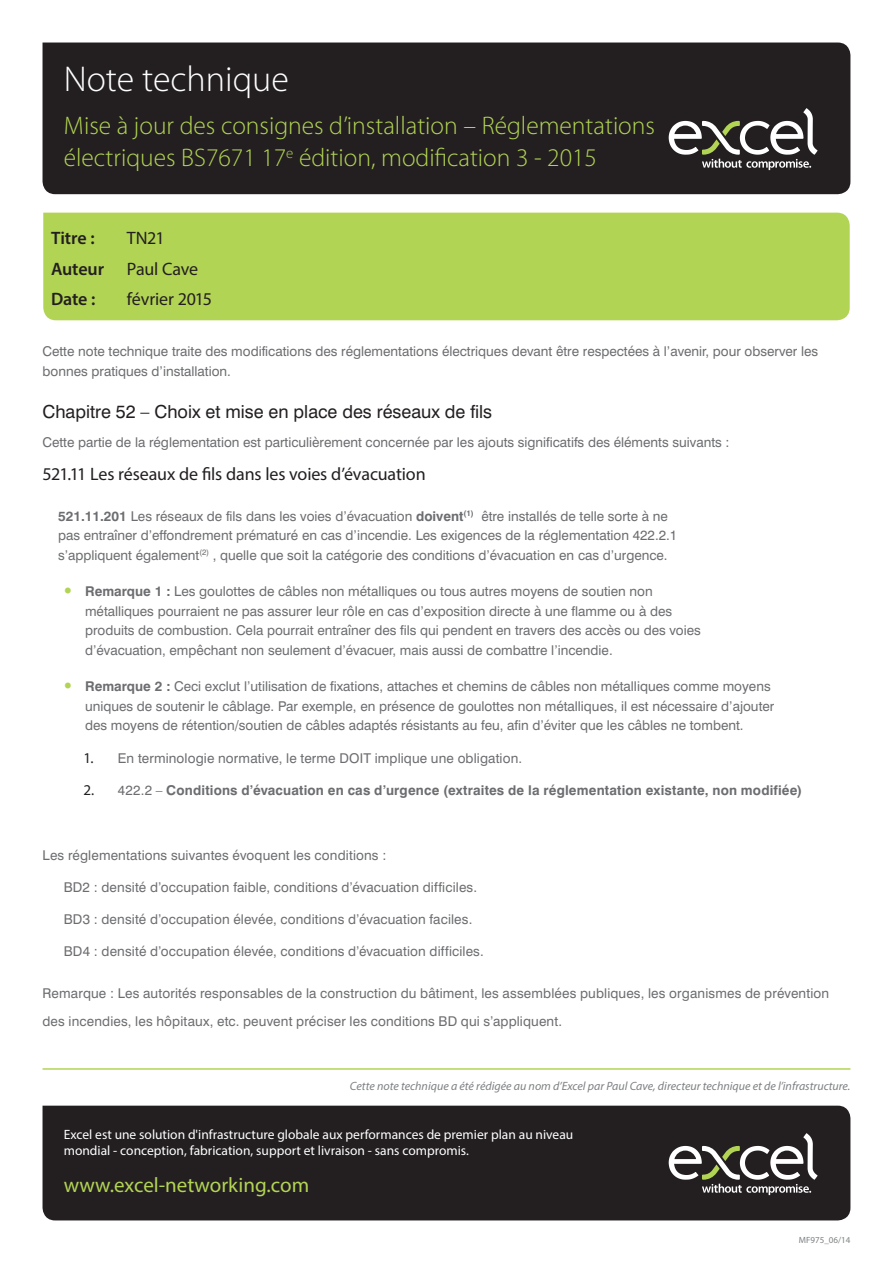
<style>
.page{position:relative;width:893px;height:1263px;background:#fff}
.page>*{position:absolute;margin:0;border:0;box-sizing:border-box;transform-origin:0 0}
.Heading{font:300 36px "Myriad Pro";color:#fff}
.Heading-2{font:300 25.5px "Myriad Pro";color:#b2d454}
.t1{font:21px "Myriad Pro";color:#b2d454}
.Small_sub_head{font:18px "Myriad Pro";letter-spacing:-.01em;color:#231f20}
.Body{font:18px "Swiss 721 BT";color:#231f20}
.Small_sub_head-2{font:600 18px "Myriad Pro";letter-spacing:-.005em;color:#231f20}
.Bullet_points{font:13.5px/19.5px "Swiss 721 BT";color:#6c6d70}
.Small_sub_head-3{font:13.5px/28.5px "Swiss 721 BT";letter-spacing:.01em;color:#6c6d70}
.Intro_Body_copy{font:13.5px/19.5px "Swiss 721 BT";color:#6c6d70}
.t2{font:13.5px/16.2px "Myriad Pro";color:#fff}
.Body-2{font:13.5px "Swiss 721 BT";color:#6c6d70}
.t3{font:700 13.5px "Swiss 721 BT";letter-spacing:.01em;color:#6c6d70}
.Bullet_points-2{font:italic 12px "Myriad Pro";color:#7e8083}
.Bullet_points-3{font:9px "Myriad Pro";color:#7e8083}
.s1{font-weight:700}
.s2{font-family:"Myriad Pro";font-size:15px;color:#231f20}
.s3{font-family:"Myriad Pro";font-weight:400;font-size:15px;color:#231f20}
.s4{font-weight:400}
</style>
<div class="page">
<div style="left:43px;top:43px;width:807px;height:151px;background:#231f20"></div>
<svg style="left:669px;top:108px;width:148px;height:62px"></svg>
<div style="left:43px;top:213px;width:807px;height:107px;background:#b2d454"></div>
<div style="left:43px;top:1106px;width:807px;height:114px;background:#231f20"></div>
<svg style="left:669px;top:1133px;width:148px;height:62px"></svg>
<hr style="left:43px;top:1068px;width:807px;height:2px;background:#b2d454">
<p class="Heading" style="left:64px;top:59px;width:226px">Note technique</p>
<p class="Heading-2" style="left:64px;top:111px;width:593px">Mise à jour des consignes d’installation – Réglementations</p>
<p class="Heading-2" style="left:64px;top:144px;width:535px">électriques BS7671 17<sup>e</sup> édition, modification 3 - 2015</p>
<p class="Small_sub_head-2" style="left:51px;top:227px;width:45px">Titre :</p>
<p class="Small_sub_head" style="left:127px;top:227px;width:39px">TN21</p>
<p class="Small_sub_head-2" style="left:51px;top:257px;width:55px">Auteur</p>
<p class="Small_sub_head" style="left:127px;top:258px;width:73px">Paul Cave</p>
<p class="Small_sub_head-2" style="left:51px;top:288px;width:46px">Date :</p>
<p class="Small_sub_head" style="left:127px;top:288px;width:87px">février 2015</p>
<p class="Intro_Body_copy" style="left:43px;top:341px;width:777px">Cette note technique traite des modifications des réglementations électriques devant être respectées à l’avenir, pour observer les bonnes pratiques d’installation.</p>
<p class="Body" style="left:43px;top:401px;width:451px">Chapitre 52 – Choix et mise en place des réseaux de fils</p>
<p class="Body-2" style="left:43px;top:434px;width:688px">Cette partie de la réglementation est particulièrement concernée par les ajouts significatifs des éléments suivants :</p>
<p class="Small_sub_head" style="left:43px;top:463px;width:385px">521.11 Les réseaux de fils dans les voies d’évacuation</p>
<p class="Bullet_points" style="left:58px;top:506px;width:621px"><span class="s1">521.11.201</span> Les réseaux de fils dans les voies d’évacuation <span class="s1">doivent</span><sup>(1)</sup> être installés de telle sorte à ne pas entraîner d’effondrement prématuré en cas d’incendie. Les exigences de la réglementation 422.2.1 s’appliquent également<sup>(2)</sup>②, quelle que soit la catégorie des conditions d’évacuation en cas d’urgence.</p>
<p class="Bullet_points" style="left:85px;top:582px;width:617px"><span class="s1">Remarque 1 :</span> Les goulottes de câbles non métalliques ou tous autres moyens de soutien non métalliques pourraient ne pas assurer leur rôle en cas d’exposition directe à une flamme ou à des produits de combustion. Cela pourrait entraîner des fils qui pendent en travers des accès ou des voies d’évacuation, empêchant non seulement d’évacuer, mais aussi de combattre l’incendie.</p>
<p class="Bullet_points" style="left:85px;top:677px;width:691px"><span class="s1">Remarque 2 :</span> Ceci exclut l’utilisation de fixations, attaches et chemins de câbles non métalliques comme moyens uniques de soutenir le câblage. Par exemple, en présence de goulottes non métalliques, il est nécessaire d’ajouter des moyens de rétention/soutien de câbles adaptés résistants au feu, afin d’éviter que les câbles ne tombent.</p>
<p class="Bullet_points" style="left:84px;top:748px;width:440px"><span class="s2">1.</span> En terminologie normative, le terme DOIT implique une obligation.</p>
<p class="t3" style="left:84px;top:782px;width:720px"><span class="s3">2.</span> <span class="s4">② 422.2 –</span> Conditions d’évacuation en cas d’urgence (extraites de la réglementation existante, non modifiée)</p>
<p class="Small_sub_head-3" style="left:43px;top:840px;width:345px">Les réglementations suivantes évoquent les conditions :</p>
<p class="Small_sub_head-3" style="left:64px;top:873px;width:415px">BD2 : densité d’occupation faible, conditions d’évacuation difficiles.</p>
<p class="Small_sub_head-3" style="left:64px;top:905px;width:410px">BD3 : densité d’occupation élevée, conditions d’évacuation faciles.</p>
<p class="Small_sub_head-3" style="left:64px;top:937px;width:421px">BD4 : densité d’occupation élevée, conditions d’évacuation difficiles.</p>
<p class="Small_sub_head-3" style="left:43px;top:978px;width:788px">Remarque : Les autorités responsables de la construction du bâtiment, les assemblées publiques, les organismes de prévention des incendies, les hôpitaux, etc. peuvent préciser les conditions BD qui s’appliquent.</p>
<p class="Bullet_points-2" style="left:350px;top:1079px;width:502px">Cette note technique a été rédigée au nom d’Excel par Paul Cave, directeur technique et de l’infrastructure.</p>
<p class="t2" style="left:64px;top:1126px;width:511px">Excel est une solution d'infrastructure globale aux performances de premier plan au niveau mondial - conception, fabrication, support et livraison - sans compromis.</p>
<p class="t1" style="left:64px;top:1171px;width:247px">www.excel-networking.com</p>
<p class="Bullet_points-3" style="left:799px;top:1235px;width:53px">MF975_06/14</p>
</div>
